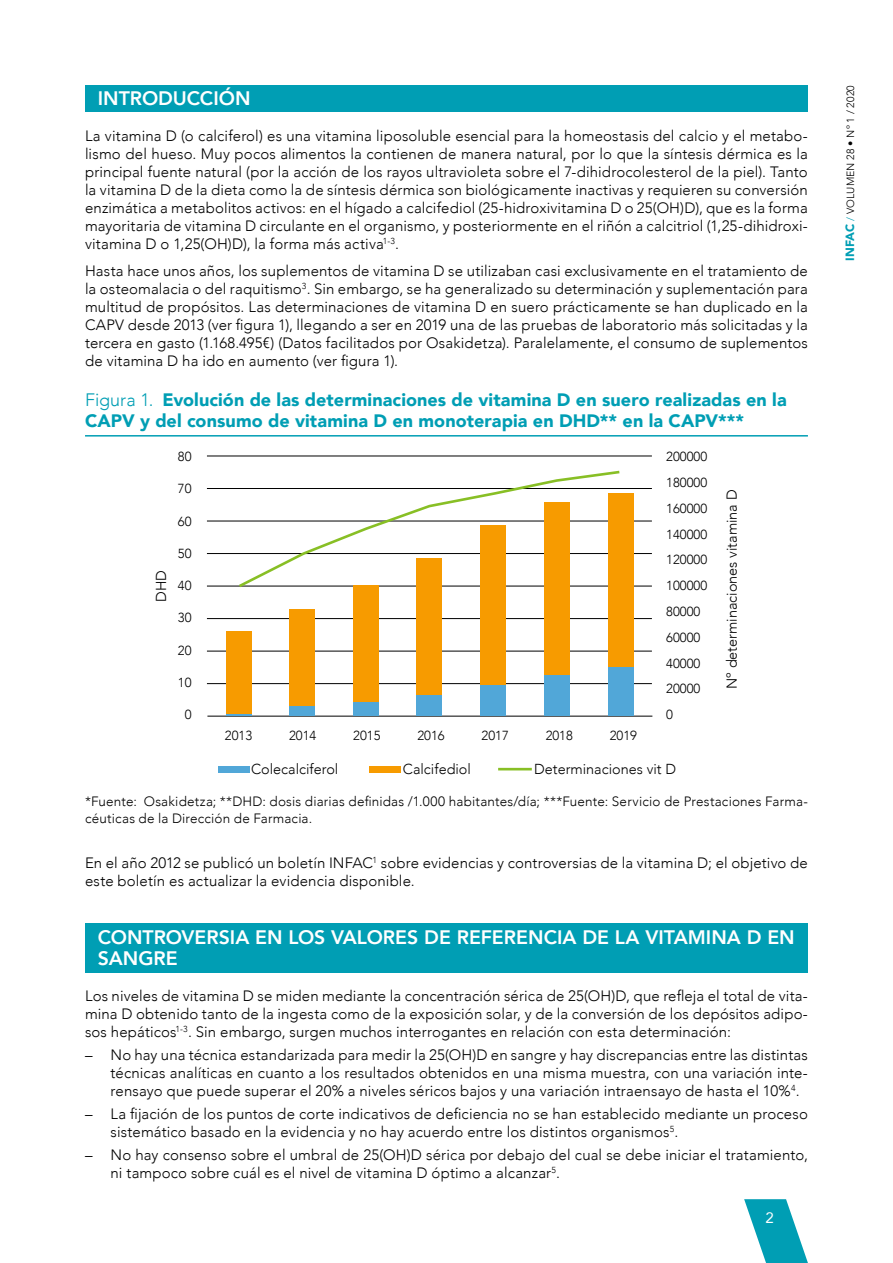
<style>
.page{position:relative;width:893px;height:1263px;background:#fff}
.page>*{position:absolute;margin:0;border:0;box-sizing:border-box;transform-origin:0 0}
.t1{font:800 19.5px/21.5px "Avenir";color:#fff}
.t2{font:900 18px/21px "Avenir";letter-spacing:.005em;color:#009eb4}
.t3{font:300 15px/18px "Avenir";letter-spacing:.01em;color:#000;text-align:justify}
.t4{font:15px "Avenir";color:#fff}
.t5{font:300 14.4px "Avenir";color:#000}
.t6{font:300 13.5px/16.5px "Avenir";letter-spacing:.015em;color:#000}
.t7{font:300 13.05px "Avenir";color:#000}
.t8{font:300 10.5px "Avenir";letter-spacing:.02em;color:#000}
.s1{font-weight:300}
.s2{font-weight:900;font-size:12px;color:#009eb4}
.s3{color:#009eb4}
</style>
<div class="page">
<div style="left:85px;top:85px;width:723px;height:26px;background:#009eb4"></div>
<hr style="left:85px;top:435px;width:723px;height:2px;background:#009eb4">
<div style="left:85px;top:923px;width:723px;height:49px;background:#009eb4"></div>
<hr style="left:207px;top:716px;width:445px;height:1px;background:#000">
<hr style="left:207px;top:683px;width:445px;height:1px;background:#000">
<hr style="left:207px;top:651px;width:445px;height:1px;background:#000">
<hr style="left:207px;top:618px;width:445px;height:1px;background:#000">
<hr style="left:207px;top:586px;width:445px;height:1px;background:#000">
<hr style="left:207px;top:553px;width:445px;height:1px;background:#000">
<hr style="left:207px;top:521px;width:445px;height:1px;background:#000">
<hr style="left:207px;top:488px;width:445px;height:1px;background:#000">
<hr style="left:207px;top:456px;width:445px;height:1px;background:#000">
<svg style="left:236px;top:470px;width:384px;height:118px"></svg>
<hr style="left:226px;top:714px;width:26px;height:2px;background:#51a7d8">
<div style="left:226px;top:631px;width:26px;height:83px;background:#f79b00"></div>
<div style="left:289px;top:706px;width:26px;height:10px;background:#51a7d8"></div>
<div style="left:289px;top:610px;width:26px;height:96px;background:#f79b00"></div>
<div style="left:353px;top:702px;width:26px;height:14px;background:#51a7d8"></div>
<div style="left:353px;top:585px;width:26px;height:117px;background:#f79b00"></div>
<div style="left:416px;top:694px;width:26px;height:22px;background:#51a7d8"></div>
<div style="left:416px;top:558px;width:26px;height:136px;background:#f79b00"></div>
<div style="left:480px;top:685px;width:26px;height:31px;background:#51a7d8"></div>
<div style="left:480px;top:525px;width:26px;height:160px;background:#f79b00"></div>
<div style="left:544px;top:674px;width:26px;height:42px;background:#51a7d8"></div>
<div style="left:544px;top:502px;width:26px;height:172px;background:#f79b00"></div>
<div style="left:608px;top:667px;width:26px;height:49px;background:#51a7d8"></div>
<div style="left:608px;top:493px;width:26px;height:174px;background:#f79b00"></div>
<div style="left:218px;top:766px;width:31px;height:6px;background:#51a7d8"></div>
<div style="left:369px;top:766px;width:31px;height:6px;background:#f79b00"></div>
<hr style="left:498px;top:768px;width:34px;height:2px;background:#88bf25">
<svg style="left:744px;top:1199px;width:64px;height:64px"></svg>
<h1 class="t1" style="left:98px;top:87px;width:154px">INTRODUCCIÓN</h1>
<p class="t3" style="left:85px;top:127px;width:724px">La vitamina D (o calciferol) es una vitamina liposoluble esencial para la homeostasis del calcio y el metabo&shy;lismo del hueso. Muy pocos alimentos la contienen de manera natural, por lo que la síntesis dérmica es la principal fuente natural (por la acción de los rayos ultravioleta sobre el 7-dihidrocolesterol de la piel). Tanto la vitamina D de la dieta como la de síntesis dérmica son biológicamente inactivas y requieren su conversión enzimática a metabolitos activos: en el hígado a calcifediol (25-hidroxivitamina D o 25(OH)D), que es la forma mayoritaria de vitamina D circulante en el organismo, y posteriormente en el riñón a calcitriol (1,25-dihidroxi&shy;vitamina D o 1,25(OH)D), la forma más activa<sup>1-3</sup>.</p>
<p class="t3" style="left:85px;top:262px;width:724px">Hasta hace unos años, los suplementos de vitamina D se utilizaban casi exclusivamente en el tratamiento de la osteomalacia o del raquitismo<sup>3</sup>. Sin embargo, se ha generalizado su determinación y suplementación para multitud de propósitos. Las determinaciones de vitamina D en suero prácticamente se han duplicado en la CAPV desde 2013 (ver figura 1), llegando a ser en 2019 una de las pruebas de laboratorio más solicitadas y la tercera en gasto (1.168.495€) (Datos facilitados por Osakidetza). Paralelamente, el consumo de suplementos de vitamina D ha ido en aumento (ver figura 1).</p>
<p class="t2" style="left:85px;top:388px;width:703px"><span class="s1">Figura 1.</span> Evolución de las determinaciones de vitamina D en suero realizadas en la<br>CAPV y del consumo de vitamina D en monoterapia en DHD** en la CAPV***</p>
<p class="t7" style="left:178px;top:449px;width:15px">80</p>
<p class="t7" style="left:666px;top:449px;width:42px">200000</p>
<p class="t5" style="left:153px;top:602px;width:33px;rotate:-90deg">DHD</p>
<p class="t7" style="left:666px;top:475px;width:42px">180000</p>
<p class="t7" style="left:178px;top:481px;width:15px">70</p>
<p class="t7" style="left:178px;top:513px;width:15px">60</p>
<p class="t7" style="left:178px;top:546px;width:15px">50</p>
<p class="t7" style="left:178px;top:578px;width:15px">40</p>
<p class="t7" style="left:178px;top:610px;width:15px">30</p>
<p class="t7" style="left:178px;top:642px;width:15px">20</p>
<p class="t7" style="left:178px;top:675px;width:15px">10</p>
<p class="t7" style="left:185px;top:707px;width:8px">0</p>
<p class="t7" style="left:666px;top:707px;width:8px">0</p>
<p class="t7" style="left:666px;top:501px;width:42px">160000</p>
<p class="t7" style="left:666px;top:526px;width:42px">140000</p>
<p class="t7" style="left:666px;top:552px;width:42px">120000</p>
<p class="t7" style="left:666px;top:578px;width:42px">100000</p>
<p class="t7" style="left:666px;top:604px;width:36px">80000</p>
<p class="t7" style="left:666px;top:630px;width:36px">60000</p>
<p class="t7" style="left:666px;top:655px;width:36px">40000</p>
<p class="t7" style="left:666px;top:681px;width:36px">20000</p>
<p class="t7" style="left:225px;top:727px;width:29px">2013</p>
<p class="t7" style="left:289px;top:727px;width:29px">2014</p>
<p class="t7" style="left:353px;top:727px;width:29px">2015</p>
<p class="t7" style="left:417px;top:727px;width:29px">2016</p>
<p class="t7" style="left:481px;top:727px;width:29px">2017</p>
<p class="t7" style="left:546px;top:727px;width:29px">2018</p>
<p class="t7" style="left:610px;top:727px;width:29px">2019</p>
<p class="t5" style="left:251px;top:760px;width:89px">Colecalciferol</p>
<p class="t5" style="left:403px;top:760px;width:70px">Calcifediol</p>
<p class="t5" style="left:534px;top:760px;width:143px">Determinaciones vit D</p>
<p class="t5" style="left:723px;top:689px;width:201px;rotate:-90deg">Nº determinaciones vitamina D</p>
<p class="t6" style="left:85px;top:793px;width:724px">*Fuente: Osakidetza; **DHD: dosis diarias definidas /1.000 habitantes/día; ***Fuente: Servicio de Prestaciones Farma&shy;céuticas de la Dirección de Farmacia.</p>
<p class="t3" style="left:85px;top:854px;width:724px">En el año 2012 se publicó un boletín INFAC<sup>1</sup> sobre evidencias y controversias de la vitamina D; el objetivo de este boletín es actualizar la evidencia disponible.</p>
<h1 class="t1" style="left:98px;top:926px;width:698px">CONTROVERSIA EN LOS VALORES DE REFERENCIA DE LA VITAMINA D EN<br>SANGRE</h1>
<p class="t3" style="left:85px;top:987px;width:724px">Los niveles de vitamina D se miden mediante la concentración sérica de 25(OH)D, que refleja el total de vita&shy;mina D obtenido tanto de la ingesta como de la exposición solar, y de la conversión de los depósitos adipo&shy;sos hepáticos<sup>1-3</sup>. Sin embargo, surgen muchos interrogantes en relación con esta determinación:</p>
<p class="t3" style="left:111px;top:1046px;width:699px;text-indent:-26px">– No hay una técnica estandarizada para medir la 25(OH)D en sangre y hay discrepancias entre las distintas técnicas analíticas en cuanto a los resultados obtenidos en una misma muestra, con una variación inte&shy;rensayo que puede superar el 20% a niveles séricos bajos y una variación intraensayo de hasta el 10%<sup>4</sup>.</p>
<p class="t3" style="left:111px;top:1105px;width:699px;text-indent:-26px">– La fijación de los puntos de corte indicativos de deficiencia no se han establecido mediante un proceso sistemático basado en la evidencia y no hay acuerdo entre los distintos organismos<sup>5</sup>.</p>
<p class="t3" style="left:111px;top:1146px;width:699px;text-indent:-26px">– No hay consenso sobre el umbral de 25(OH)D sérica por debajo del cual se debe iniciar el tratamiento, ni tampoco sobre cuál es el nivel de vitamina D óptimo a alcanzar<sup>5</sup>.</p>
<p class="t4" style="left:765px;top:1206px;width:10px">2</p>
<p class="t8" style="left:844px;top:261px;width:177px;rotate:-90deg"><span class="s2">INFAC</span> <span class="s3">/</span> VOLUMEN 28 • Nº 1 / 2020</p>
</div>
